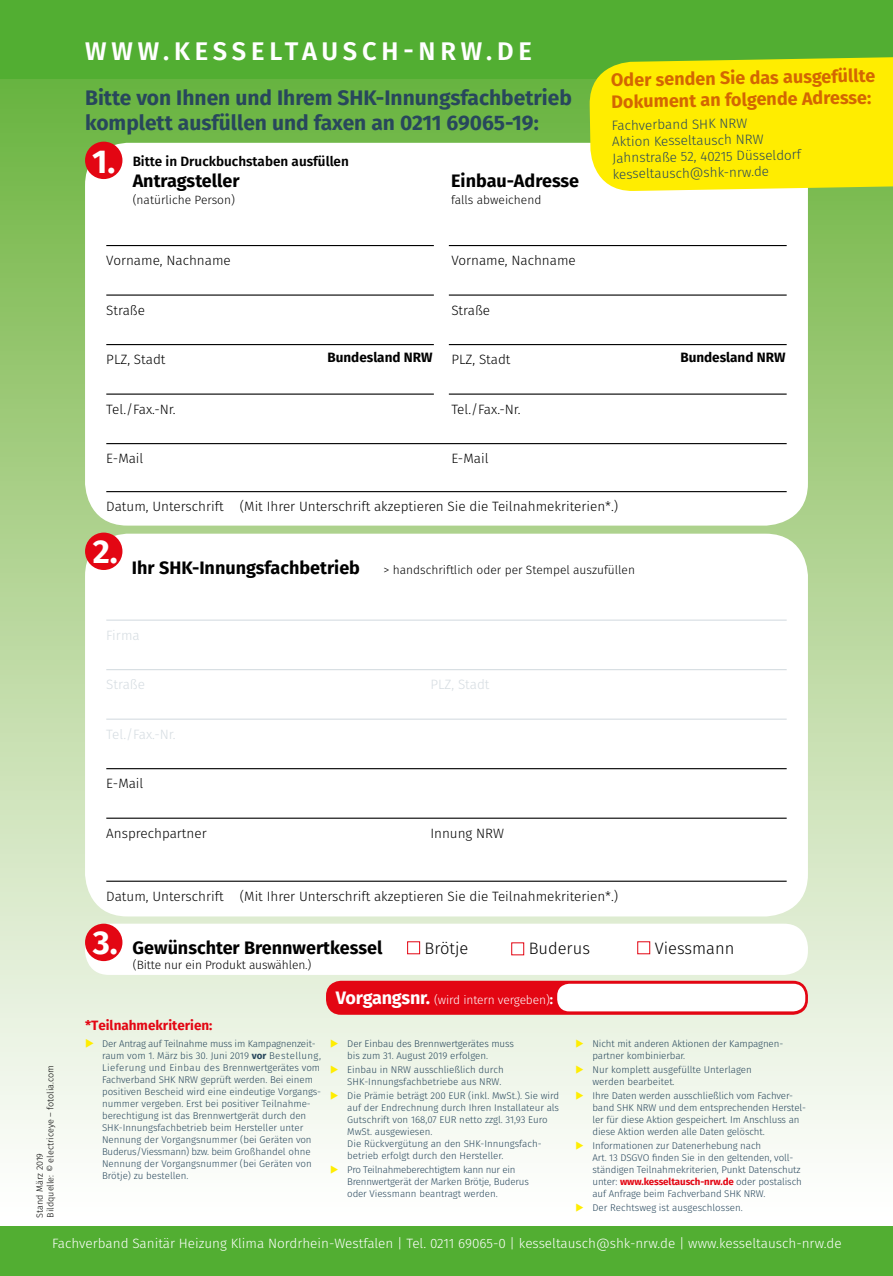
<style>
.page{position:relative;width:893px;height:1276px;background:#fff}
.page>*{position:absolute;margin:0;border:0;box-sizing:border-box;transform-origin:0 0}
.t1{font:700 33px "Fira Sans";color:#fff}
.t2{font:600 25.5px "Fira Sans";letter-spacing:.19em;color:#fff}
.t3{font:700 21px/25.2px "Fira Sans";color:#28475c}
.t4{font:700 18px "Fira Sans";color:#000}
.t5{font:700 18px/21.6px "Fira Sans";color:#d36602}
.t6{font:300 16.5px "Fira Sans";color:#000}
.t7{font:300 13.5px "Fira Sans";color:#000}
.t8{font:300 13.5px "Fira Sans";color:#fff}
.t9{font:300 13.5px/16.2px "Fira Sans";color:#28475c}
.t10{font:300 13.5px "Fira Sans";color:#d5dce1}
.t11{font:600 13.5px "Fira Sans";color:#000}
.t12{font:700 13.5px "Fira Sans";color:#000}
.t13{font:700 13.5px "Fira Sans";color:#e30613}
.t14{font:300 12px "Fira Sans";color:#000}
.t15{font:300 12px "Fira Sans";letter-spacing:-.01em;color:#fff}
.t16{font:300 9.75px/12px "Fira Sans";letter-spacing:-.01em;color:#28475c}
.t17{font:300 9px/10.8px "Fira Sans";color:#000}
.s1{font-weight:700;font-size:18px}
.s2{font-weight:700;font-size:13.5px}
.s3{color:#ffed00}
.s4{font-weight:700}
.s5{font-weight:700;color:#e30613}
</style>
<div class="page">
<div style="left:0;top:1231px;width:893px;height:45px;background:#52ae32"></div>
<div style="left:0;top:0;width:893px;height:1220px;background:linear-gradient(to bottom,#65af33,#fff)"></div>
<div style="left:85px;top:143px;width:723px;height:382px;background:#fff;border-radius:43px"></div>
<div style="left:0;top:0;width:893px;height:79px;background:#52ae32"></div>
<svg style="left:589px;top:57px;width:304px;height:135px;background:#f8ea08"></svg>
<div style="left:0;top:1226px;width:893px;height:43px;background:#52ae32"></div>
<div style="left:85px;top:923px;width:723px;height:52px;background:#fff;border-radius:24px"></div>
<div style="left:407px;top:941px;width:13px;height:13px;background:#fff;border:1px solid #e30613"></div>
<div style="left:511px;top:942px;width:13px;height:13px;background:#fff;border:1px solid #e30613"></div>
<div style="left:637px;top:941px;width:13px;height:13px;background:#fff;border:1px solid #e30613"></div>
<div style="left:85px;top:534px;width:723px;height:382px;background:#fff;border-radius:43px"></div>
<hr style="left:106px;top:619px;width:681px;height:1px;background:#d5dce1">
<hr style="left:106px;top:669px;width:681px;height:1px;background:#d5dce1">
<hr style="left:106px;top:718px;width:681px;height:1px;background:#d5dce1">
<hr style="left:106px;top:768px;width:681px;height:1px;background:#000">
<hr style="left:106px;top:817px;width:681px;height:1px;background:#000">
<hr style="left:106px;top:880px;width:681px;height:1px;background:#000">
<hr style="left:106px;top:245px;width:681px;height:1px;background:#000">
<hr style="left:106px;top:294px;width:681px;height:2px;background:#000">
<hr style="left:106px;top:344px;width:681px;height:1px;background:#000">
<hr style="left:106px;top:393px;width:681px;height:2px;background:#000">
<hr style="left:106px;top:443px;width:681px;height:1px;background:#000">
<hr style="left:106px;top:491px;width:681px;height:1px;background:#000">
<div style="left:85px;top:142px;width:37px;height:37px;background:#e30613;border-radius:50%"></div>
<div style="left:85px;top:532px;width:37px;height:38px;background:#e30613;border-radius:50%"></div>
<div style="left:85px;top:923px;width:37px;height:38px;background:#e30613;border-radius:50%"></div>
<div style="left:327px;top:982px;width:479px;height:31px;background:#e30613;border-radius:14px"></div>
<div style="left:326px;top:980px;width:482px;height:34px;border:3px solid #e30613;border-radius:14px"></div>
<div style="left:557px;top:983px;width:248px;height:28px;background:#fff;border-radius:12px"></div>
<div style="left:434px;top:197px;width:15px;height:239px;background:#fff"></div>
<h2 class="t2" style="left:85px;top:30px;width:448px">WWW.KESSELTAUSCH-NRW.DE</h2>
<h3 class="t3" style="left:85px;top:83px;width:488px">Bitte von Ihnen und Ihrem SHK-Innungsfachbetrieb komplett ausfüllen und faxen an 0211 69065-19:</h3>
<h1 class="t1" style="left:92px;top:133px;width:25px">1.</h1>
<h3 class="t11" style="left:133px;top:150px;width:218px">Bitte in Druckbuchstaben ausfüllen</h3>
<h3 class="t4" style="left:133px;top:166px;width:108px">Antragsteller</h3>
<p class="t14" style="left:133px;top:191px;width:104px">(natürliche Person)</p>
<h3 class="t4" style="left:451px;top:166px;width:130px">Einbau-Adresse</h3>
<p class="t14" style="left:451px;top:191px;width:92px">falls abweichend</p>
<h3 class="t5" style="left:611px;top:68px;width:266px;rotate:-1deg">Oder senden Sie das ausgefüllte<br>Dokument an folgende Adresse:</h3>
<h3 class="t9" style="left:612px;top:117px;width:190px;rotate:-1deg">Fachverband SHK NRW<br>Aktion Kesseltausch NRW<br>Jahnstraße 52, 40215 Düsseldorf kesseltausch@shk-nrw.de</h3>
<h3 class="t7" style="left:106px;top:251px;width:126px">Vorname, Nachname</h3>
<h3 class="t7" style="left:451px;top:251px;width:126px">Vorname, Nachname</h3>
<h3 class="t7" style="left:106px;top:300px;width:40px">Straße</h3>
<h3 class="t7" style="left:451px;top:300px;width:40px">Straße</h3>
<h3 class="t7" style="left:106px;top:350px;width:61px">PLZ, Stadt</h3>
<h3 class="t7" style="left:451px;top:350px;width:61px">PLZ, Stadt</h3>
<h3 class="t7" style="left:106px;top:399px;width:71px">Tel./Fax.-Nr.</h3>
<h3 class="t7" style="left:451px;top:399px;width:71px">Tel./Fax.-Nr.</h3>
<h3 class="t7" style="left:106px;top:449px;width:39px">E-Mail</h3>
<h3 class="t7" style="left:451px;top:449px;width:39px">E-Mail</h3>
<h3 class="t7" style="left:106px;top:497px;width:513px">Datum, Unterschrift (Mit Ihrer Unterschrift akzeptieren Sie die Teilnahmekriterien*.)</h3>
<h3 class="t12" style="left:327px;top:346px;width:107px">Bundesland NRW</h3>
<h3 class="t12" style="left:680px;top:346px;width:107px">Bundesland NRW</h3>
<h1 class="t1" style="left:93px;top:523px;width:26px">2.</h1>
<h3 class="t4" style="left:132px;top:552px;width:230px">Ihr SHK-Innungsfachbetrieb</h3>
<p class="t14" style="left:383px;top:561px;width:253px">&gt; handschriftlich oder per Stempel auszufüllen</p>
<h3 class="t10" style="left:106px;top:625px;width:35px">Firma</h3>
<h3 class="t10" style="left:106px;top:675px;width:40px">Straße</h3>
<h3 class="t10" style="left:430px;top:675px;width:61px">PLZ, Stadt</h3>
<h3 class="t10" style="left:106px;top:724px;width:71px">Tel./Fax.-Nr.</h3>
<h3 class="t7" style="left:106px;top:774px;width:39px">E-Mail</h3>
<h3 class="t7" style="left:106px;top:823px;width:102px">Ansprechpartner</h3>
<h3 class="t7" style="left:430px;top:823px;width:75px">Innung NRW</h3>
<h3 class="t7" style="left:106px;top:886px;width:513px">Datum, Unterschrift (Mit Ihrer Unterschrift akzeptieren Sie die Teilnahmekriterien*.)</h3>
<p class="t17" style="left:34px;top:1217px;width:154px;rotate:-90deg">Stand März 2019<br>Bildquelle: © electriceye – fotolia.com</p>
<h1 class="t1" style="left:93px;top:914px;width:27px">3.</h1>
<h3 class="t4" style="left:133px;top:932px;width:251px">Gewünschter Brennwertkessel</h3>
<h3 class="t6" style="left:425px;top:936px;width:45px">Brötje</h3>
<h3 class="t6" style="left:529px;top:936px;width:63px">Buderus</h3>
<h3 class="t6" style="left:655px;top:936px;width:81px">Viessmann</h3>
<p class="t14" style="left:133px;top:956px;width:180px">(Bitte nur ein Produkt auswählen.)</p>
<p class="t15" style="left:336px;top:991px;width:219px"><span class="s1">Vorgangsnr.</span> (wird intern vergeben)<span class="s2">:</span></p>
<h3 class="t13" style="left:85px;top:1013px;width:129px">*Teilnahmekriterien:</h3>
<p class="t16" style="left:102px;top:1037px;width:221px;text-indent:-17px"><span class="s3">◆</span> Der Antrag auf Teilnahme muss im Kampagnenzeit&shy;raum vom 1. März bis 30. Juni 2019 <span class="s4">vor</span> Bestellung, Lieferung und Einbau des Brennwertgerätes vom Fachverband SHK NRW geprüft werden. Bei einem positiven Bescheid wird eine eindeutige Vorgangs&shy;nummer vergeben. Erst bei positiver Teilnahme&shy;berechtigung ist das Brennwertgerät durch den SHK-Innungsfachbetrieb beim Hersteller unter Nennung der Vorgangsnummer (bei Geräten von Buderus/Viessmann) bzw. beim Großhandel ohne Nennung der Vorgangsnummer (bei Geräten von Brötje) zu bestellen.</p>
<p class="t16" style="left:347px;top:1037px;width:168px;text-indent:-17px"><span class="s3">◆</span> Der Einbau des Brennwertgerätes muss bis zum 31. August 2019 erfolgen.</p>
<p class="t16" style="left:330px;top:1063px;width:175px;text-align:right"><span class="s3">◆</span> Einbau in NRW ausschließlich durch<br>SHK-Innungsfachbetriebe aus NRW.</p>
<p class="t16" style="left:347px;top:1089px;width:213px;text-indent:-17px"><span class="s3">◆</span> Die Prämie beträgt 200 EUR (inkl. MwSt.). Sie wird auf der Endrechnung durch Ihren Installateur als Gutschrift von 168,07 EUR netto zzgl. 31,93 Euro MwSt. ausgewiesen.<br>Die Rückvergütung an den SHK-Innungsfach&shy;betrieb erfolgt durch den Hersteller.</p>
<p class="t16" style="left:347px;top:1163px;width:183px;text-indent:-17px"><span class="s3">◆</span> Pro Teilnahmeberechtigtem kann nur ein<br>Brennwertgerät der Marken Brötje, Buderus oder Viessmann beantragt werden.</p>
<p class="t16" style="left:592px;top:1037px;width:192px;text-indent:-17px"><span class="s3">◆</span> Nicht mit anderen Aktionen der Kampagnen&shy;partner kombinierbar.</p>
<p class="t16" style="left:592px;top:1063px;width:161px;text-indent:-17px"><span class="s3">◆</span> Nur komplett ausgefüllte Unterlagen werden bearbeitet.</p>
<p class="t16" style="left:592px;top:1089px;width:215px;text-indent:-17px"><span class="s3">◆</span> Ihre Daten werden ausschließlich vom Fachver&shy;band SHK NRW und dem entsprechenden Herstel&shy;ler für diese Aktion gespeichert. Im Anschluss an diese Aktion werden alle Daten gelöscht.</p>
<p class="t16" style="left:592px;top:1139px;width:211px;text-indent:-17px"><span class="s3">◆</span> Informationen zur Datenerhebung nach<br>Art. 13 DSGVO finden Sie in den geltenden, voll&shy;ständigen Teilnahmekriterien, Punkt Datenschutz unter: <span class="s5">www.kesseltausch-nrw.de</span> oder postalisch auf Anfrage beim Fachverband SHK NRW.</p>
<p class="t16" style="left:575px;top:1201px;width:169px"><span class="s3">◆</span> Der Rechtsweg ist ausgeschlossen.</p>
<h3 class="t8" style="left:52px;top:1234px;width:791px">Fachverband Sanitär Heizung Klima Nordrhein-Westfalen | Tel. 0211 69065-0 | kesseltausch@shk-nrw.de | www.kesseltausch-nrw.de</h3>
</div>
